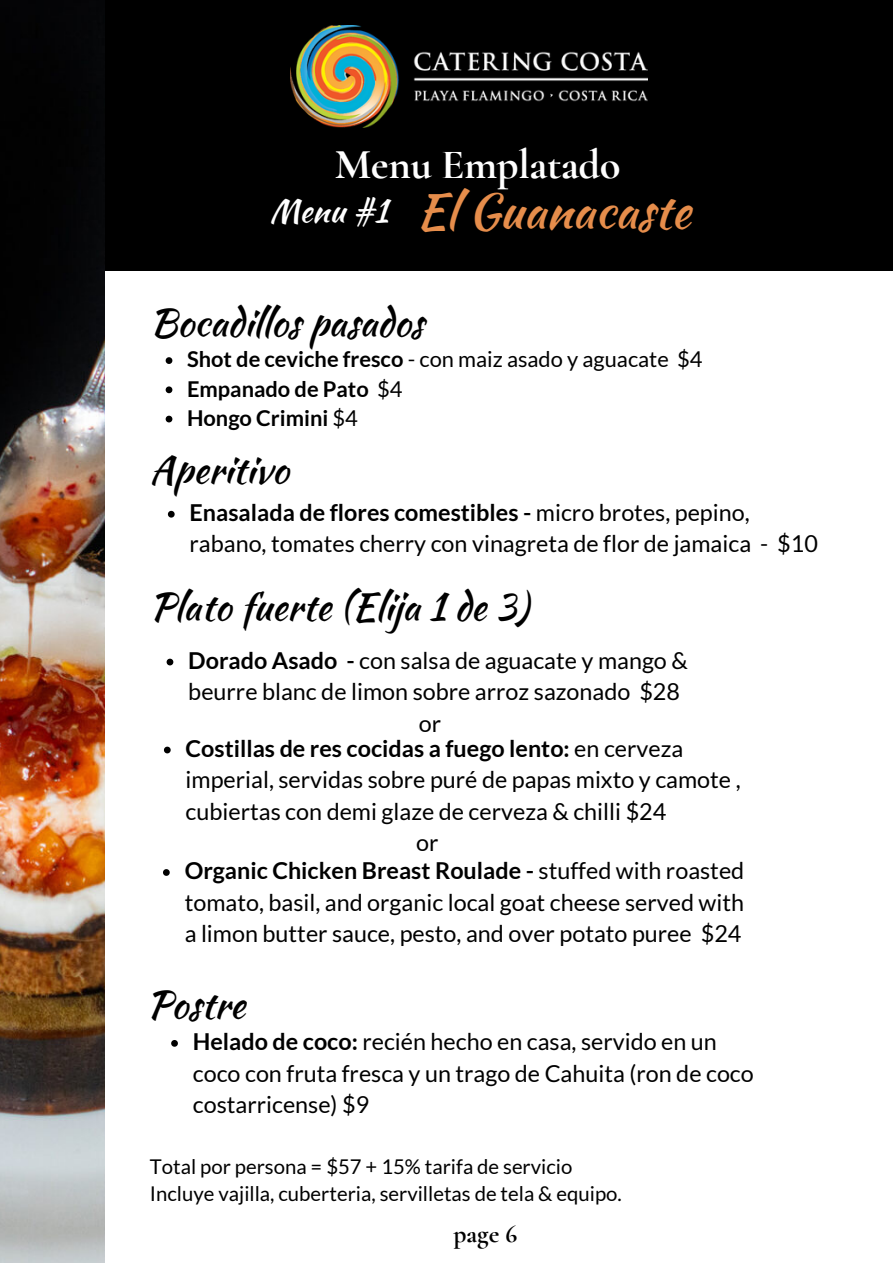
<style>
.page{position:relative;width:893px;height:1264px;background:#fff}
.page>*{position:absolute;margin:0;border:0;box-sizing:border-box;transform-origin:0 0}
.t1{font:48.15px "Kaushan Script";color:#e68d4b}
.t2{font:700 42.6px "Cormorant Garamond";letter-spacing:-.01em;color:#fff}
.t3{font:37.95px "Kaushan Script";color:#000}
.t4{font:31.65px "Kaushan Script";color:#fff}
.t5{font:700 25.5px "Cormorant Garamond";color:#000}
.t6{font:23.25px/31.5px "Lato";color:#000}
.t7{font:21.9px "Lato";color:#000}
.t8{font:700 21.9px "Lato";color:#000}
.t9{font:20.25px "Lato";color:#000}
.s1{font-weight:700}
.s2{font-weight:400}
</style>
<div class="page">
<div style="left:90px;top:0;width:802px;height:271px;background:#000"></div>
<img style="left:0;top:0;width:105px;height:1262px">
<img style="left:290px;top:25px;width:357px;height:102px">
<svg style="left:166px;top:357px;width:6px;height:7px"></svg>
<svg style="left:166px;top:386px;width:6px;height:7px"></svg>
<svg style="left:166px;top:415px;width:6px;height:7px"></svg>
<svg style="left:168px;top:511px;width:7px;height:6px"></svg>
<svg style="left:167px;top:658px;width:6px;height:7px"></svg>
<svg style="left:163px;top:869px;width:7px;height:6px"></svg>
<svg style="left:164px;top:746px;width:7px;height:7px"></svg>
<svg style="left:171px;top:1040px;width:7px;height:6px"></svg>
<p class="t2" style="left:335px;top:139px;width:287px">Menu Emplatado</p>
<p class="t1" style="left:416px;top:176px;width:276px">El Guanacaste</p>
<p class="t4" style="left:270px;top:188px;width:120px">Menu #1</p>
<p class="t3" style="left:150px;top:294px;width:275px">Bocadillos pasados</p>
<p class="t7" style="left:187px;top:346px;width:517px"><span class="s1">Shot de ceviche fresco</span> - con maiz asado y aguacate $4</p>
<p class="t8" style="left:187px;top:375px;width:217px">Empanado de Pato <span class="s2">$4</span></p>
<p class="t8" style="left:187px;top:404px;width:172px">Hongo Crimini <span class="s2">$4</span></p>
<p class="t3" style="left:150px;top:441px;width:140px">Aperitivo</p>
<p class="t6" style="left:189px;top:496px;width:629px"><span class="s1">Enasalada de flores comestibles -</span> micro brotes, pepino, rabano, tomates cherry con vinagreta de flor de jamaica - $10</p>
<p class="t3" style="left:150px;top:578px;width:380px">Plato fuerte (Elija 1 de 3)</p>
<p class="t6" style="left:188px;top:644px;width:501px"><span class="s1">Dorado Asado -</span> con salsa de aguacate y mango &amp; beurre blanc de limon sobre arroz sazonado $28</p>
<p class="t6" style="left:419px;top:707px;width:24px">or</p>
<p class="t6" style="left:186px;top:732px;width:556px"><span class="s1">Costillas de res cocidas a fuego lento:</span> en cerveza imperial, servidas sobre puré de papas mixto y camote , cubiertas con demi glaze de cerveza &amp; chilli $24</p>
<p class="t6" style="left:416px;top:826px;width:24px">or</p>
<p class="t6" style="left:185px;top:854px;width:561px;text-align:justify"><span class="s1">Organic Chicken Breast Roulade -</span> stuffed with roasted tomato, basil, and organic local goat cheese served with a limon butter sauce, pesto, and over potato puree $24</p>
<p class="t3" style="left:147px;top:977px;width:100px">Postre</p>
<p class="t6" style="left:193px;top:1025px;width:562px"><span class="s1">Helado de coco:</span> recién hecho en casa, servido en un coco con fruta fresca y un trago de Cahuita (ron de coco costarricense) $9</p>
<p class="t9" style="left:150px;top:1153px;width:424px">Total por persona = $57 + 15% tarifa de servicio</p>
<p class="t9" style="left:150px;top:1180px;width:473px">Incluye vajilla, cuberteria, servilletas de tela &amp; equipo.</p>
<p class="t5" style="left:453px;top:1218px;width:65px">page 6</p>
</div>
